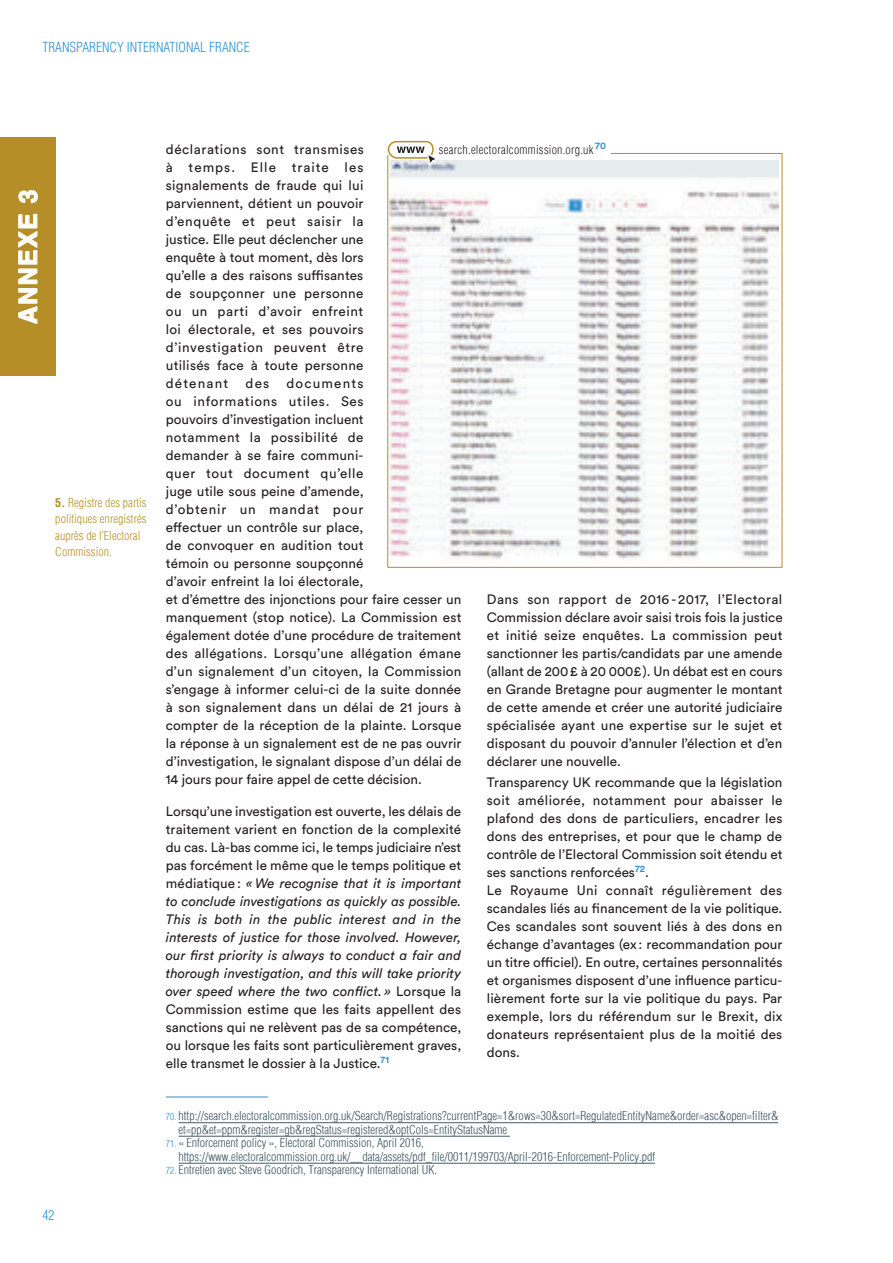
<style>
.page{position:relative;width:893px;height:1263px;background:#fff}
.page>*{position:absolute;margin:0;border:0;box-sizing:border-box;transform-origin:0 0}
.t1{font:700 25.2px "Helvetica LT Std";color:#fff}
.t2{font:13.5px/18px "Circular Std";letter-spacing:.005em;color:#231f20;text-align:justify}
.t3{font:300 condensed 13.5px "Helvetica LT Std";color:#3393d0}
.t4{font:300 condensed 12px/13.5px "Helvetica LT";color:#38505e}
.t5{font:300 condensed 12px/16.5px "Helvetica LT";letter-spacing:.005em;color:#b68e28}
.t6{font:300 condensed 12px "Helvetica LT";letter-spacing:.025em;color:#231f20}
.t7{font:700 9.6px "Circular Std";color:#3393d0}
.s1{font-family:"Helvetica LT Std";font-weight:700}
.s2{font-style:italic}
.s3{font-size:9.6px;color:#3393d0}
</style>
<div class="page">
<img style="left:390px;top:161px;width:389px;height:398px">
<svg style="left:387px;top:140px;width:54px;height:28px"></svg>
<hr style="left:179px;top:1122px;width:599px;height:1px;background:#485b68">
<hr style="left:179px;top:1136px;width:331px;height:1px;background:#485b68">
<hr style="left:179px;top:1163px;width:476px;height:1px;background:#485b68">
<hr style="left:166px;top:1096px;width:102px;height:1px;background:#3393d0">
<div style="left:0;top:138px;width:55px;height:238px;background:#b68e28"></div>
<svg style="left:18px;top:213px;width:20px;height:111px"></svg>
<svg style="left:18px;top:190px;width:20px;height:14px"></svg>
<p class="t3" style="left:43px;top:39px;width:209px">TRANSPARENCY INTERNATIONAL FRANCE</p>
<h1 class="t1" style="left:13px;top:324px;width:136px;rotate:-90deg">ANNEXE 3</h1>
<p class="t5" style="left:55px;top:494px;width:93px"><span class="s1">5.</span> Registre des partis politiques enregistrés auprès de l’Electoral<br>Commission.</p>
<p class="t3" style="left:43px;top:1207px;width:13px">42</p>
<p class="t6" style="left:439px;top:143px;width:156px">search.electoralcommission.org.uk</p>
<p class="t7" style="left:595px;top:139px;width:13px">70</p>
<p class="t2" style="left:166px;top:141px;width:200px">déclarations sont transmises à temps. Elle traite les signalements de fraude qui lui parviennent, détient un pouvoir d’enquête et peut saisir la justice. Elle peut déclencher une enquête à tout moment, dès lors qu’elle a des raisons suffisantes de soupçonner une personne ou un parti d’avoir enfreint loi électorale, et ses pouvoirs d’investigation peuvent être utilisés face à toute personne détenant</p>
<p class="t2" style="left:166px;top:374px;width:297px;text-align:left;text-indent:121px">documents<br>ou informations utiles. Ses<br>pouvoirs d’investigation incluent<br>notamment la possibilité de<br>demander à se faire communi-<br>quer tout document qu’elle<br>juge utile sous peine d’amende,<br>d’obtenir un mandat pour<br>effectuer un contrôle sur place,<br>de convoquer en audition tout<br>témoin ou personne soupçonné<br>d’avoir enfreint la loi électorale,<br>et d’émettre des injonctions pour faire cesser un manquement (stop notice). La Commission est également dotée d’une procédure de traitement des allégations. Lorsqu’une allégation émane d’un signalement d’un citoyen, la Commission s’engage à informer celui-ci de la suite donnée à son signalement dans un délai de 21 jours à compter de la réception de la plainte. Lorsque la réponse à un signalement est de ne pas ouvrir d’investigation, le signalant dispose d’un délai de 14 jours pour faire appel de cette décision.</p>
<p class="t2" style="left:166px;top:802px;width:297px">Lorsqu’une investigation est ouverte, les délais de traitement varient en fonction de la complexité du cas. Là-bas comme ici, le temps judiciaire n’est pas forcément le même que le temps politique et médiatique : <span class="s2">« We recognise that it is important to conclude investigations as quickly as possible.<br>This is both in the public interest and in the interests of justice for those involved. However, our first priority is always to conduct a fair and thorough investigation, and this will take priority over speed where the two conflict. »</span> Lorsque la Commission estime que les faits appellent des sanctions qui ne relèvent pas de sa compétence, ou lorsque les faits sont particulièrement graves, elle transmet le dossier à la Justice.<sup>71</sup></p>
<p class="t2" style="left:246px;top:374px;width:25px">des</p>
<p class="t2" style="left:487px;top:590px;width:297px">Dans son rapport de 2016-2017, l’Electoral Commission déclare avoir saisi trois fois la justice et initié seize enquêtes. La commission peut sanctionner les partis/candidats par une amende (allant de 200£ à 20 000£). Un débat est en cours en Grande Bretagne pour augmenter le montant de cette amende et créer une autorité judiciaire spécialisée ayant une expertise sur le sujet et disposant du pouvoir d’annuler l’élection et d’en déclarer une nouvelle.</p>
<p class="t2" style="left:487px;top:773px;width:297px;text-align:left">Transparency UK recommande que la législation soit améliorée, notamment pour abaisser le plafond des dons de particuliers, encadrer les dons des entreprises, et pour que le champ de contrôle de l’Electoral Commission soit étendu et ses sanctions renforcées<sup>72</sup>.<br>Le Royaume Uni connaît régulièrement des scandales liés au financement de la vie politique.<br>Ces scandales sont souvent liés à des dons en échange d’avantages (ex : recommandation pour un titre officiel). En outre, certaines personnalités et organismes disposent d’une influence particu&shy;lièrement forte sur la vie politique du pays. Par exemple, lors du référendum sur le Brexit, dix donateurs représentaient plus de la moitié des dons.</p>
<p class="t4" style="left:179px;top:1109px;width:601px;text-indent:-13px"><span class="s3">70.</span> http://search.electoralcommission.org.uk/Search/Registrations?currentPage=1&amp;rows=30&amp;sort=RegulatedEntityName&amp;order=asc&amp;open=filter&amp; et=pp&amp;et=ppm&amp;register=gb&amp;regStatus=registered&amp;optCols=EntityStatusName</p>
<p class="t4" style="left:179px;top:1136px;width:478px;text-indent:-13px"><span class="s3">71.</span> « Enforcement policy », Electoral Commission, April 2016, https://www.electoralcommission.org.uk/__data/assets/pdf_file/0011/199703/April-2016-Enforcement-Policy.pdf</p>
<p class="t4" style="left:166px;top:1163px;width:273px"><span class="s3">72.</span> Entretien avec Steve Goodrich, Transparency I nternational UK.</p>
</div>
